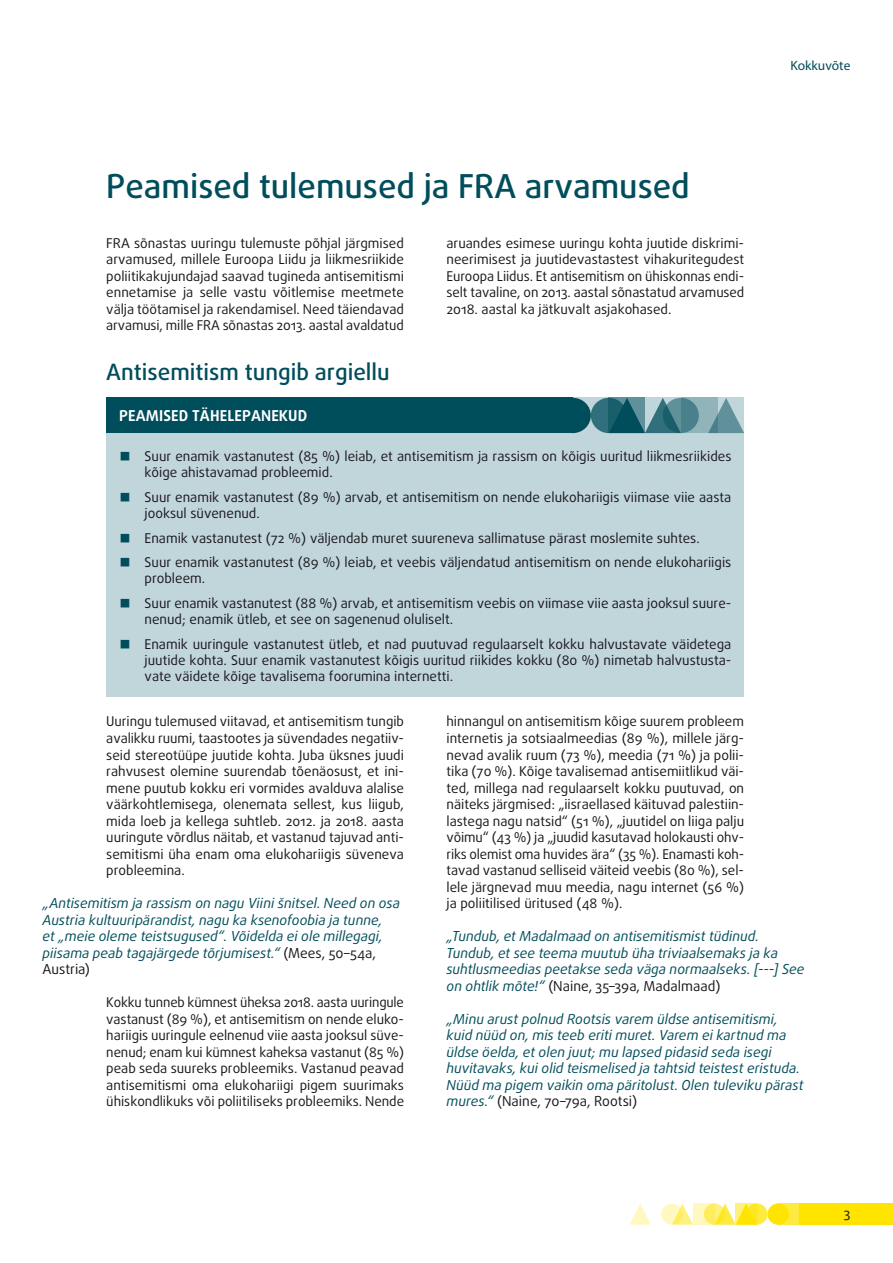
<style>
.page{position:relative;width:893px;height:1263px;background:#fff}
.page>*{position:absolute;margin:0;border:0;box-sizing:border-box;transform-origin:0 0}
.title_1{font:500 33px "Daxline Pro";color:#004d5b}
.title_2_span{font:500 22.5px "Daxline Pro";color:#004d5b}
.key_findings_title{font:700 15px "Daxline Pro";letter-spacing:.01em;color:#fff}
.quote_body{font:italic 13.8px/16.5px "Daxline Pro";color:#004d5b}
.text_body{font:13.5px/16.5px "Daxline Pro";color:#1a171c;text-align:justify}
.t1{font:13.5px "Myriad Pro";color:#004d5b}
.s1{font-family:"EC Square Sans Pro";color:#004d5b}
.s2{font-style:normal;color:#1a171c}
</style>
<div class="page">
<div style="left:746px;top:1203px;width:21px;height:22px;background:#ffea40;border-radius:50%"></div>
<div style="left:778px;top:1203px;width:21px;height:22px;background:#ffea40"></div>
<div style="left:799px;top:1203px;width:94px;height:22px;background:#ffe400"></div>
<svg style="left:675px;top:1203px;width:18px;height:22px"></svg>
<svg style="left:629px;top:1204px;width:22px;height:21px"></svg>
<div style="left:767px;top:1203px;width:22px;height:22px;background:#ffe400;border-radius:50%"></div>
<svg style="left:718px;top:1203px;width:18px;height:22px"></svg>
<svg style="left:704px;top:1203px;width:21px;height:22px"></svg>
<svg style="left:661px;top:1203px;width:21px;height:22px"></svg>
<svg style="left:736px;top:1203px;width:21px;height:22px"></svg>
<svg style="left:693px;top:1203px;width:21px;height:22px"></svg>
<div style="left:106px;top:429px;width:638px;height:64px;background:#c1d6db"></div>
<div style="left:106px;top:470px;width:638px;height:63px;background:#c1d6db"></div>
<div style="left:106px;top:511px;width:638px;height:47px;background:#c1d6db"></div>
<div style="left:106px;top:535px;width:638px;height:64px;background:#c1d6db"></div>
<div style="left:106px;top:576px;width:638px;height:64px;background:#c1d6db"></div>
<div style="left:106px;top:617px;width:638px;height:80px;background:#c1d6db"></div>
<svg style="left:591px;top:398px;width:36px;height:35px"></svg>
<div style="left:106px;top:398px;width:467px;height:35px;background:#004d5b"></div>
<svg style="left:717px;top:398px;width:27px;height:35px"></svg>
<div style="left:555px;top:398px;width:36px;height:35px;background:#004d5b;border-radius:50%"></div>
<svg style="left:645px;top:398px;width:32px;height:35px"></svg>
<svg style="left:663px;top:398px;width:36px;height:35px"></svg>
<svg style="left:609px;top:398px;width:36px;height:35px"></svg>
<svg style="left:681px;top:398px;width:36px;height:35px"></svg>
<p class="title_1" style="left:106px;top:165px;width:585px">Peamised tulemused ja FRA arvamused</p>
<p class="text_body" style="left:106px;top:235px;width:299px">FRA sõnastas uuringu tulemuste põhjal järgmised arvamused, millele Euroopa Liidu ja liikmesriikide poliitikakujundajad saavad tugineda antisemitismi ennetamise ja selle vastu võitlemise meetmete välja töötamisel ja rakendamisel. Need täiendavad arvamusi, mille FRA sõnastas 2013. aastal avaldatud</p>
<p class="text_body" style="left:446px;top:235px;width:299px">aruandes esimese uuringu kohta juutide diskrimi&shy;neerimisest ja juutidevastastest vihakuritegudest Euroopa Liidus. Et antisemitism on ühiskonnas endi&shy;selt tavaline, on 2013. aastal sõnastatud arvamused 2018. aastal ka jätkuvalt asjakohased.</p>
<p class="title_2_span" style="left:106px;top:357px;width:285px">Antisemitism tungib argiellu</p>
<p class="key_findings_title" style="left:119px;top:406px;width:190px">PEAMISED TÄHELEPANEKUD</p>
<p class="t1" style="left:790px;top:57px;width:61px">Kokkuvõte</p>
<p class="text_body" style="left:145px;top:448px;width:588px;text-indent:-26px"><span class="s1">■</span> Suur enamik vastanutest (85 %) leiab, et antisemitism ja rassism on kõigis uuritud liikmesriikides kõige ahistavamad probleemid.</p>
<p class="text_body" style="left:145px;top:489px;width:588px;text-indent:-26px"><span class="s1">■</span> Suur enamik vastanutest (89 %) arvab, et antisemitism on nende elukohariigis viimase viie aasta jooksul süvenenud.</p>
<p class="text_body" style="left:119px;top:529px;width:582px"><span class="s1">■</span> Enamik vastanutest (72 %) väljendab muret suureneva sallimatuse pärast moslemite suhtes.</p>
<p class="text_body" style="left:145px;top:554px;width:588px;text-indent:-26px"><span class="s1">■</span> Suur enamik vastanutest (89 %) leiab, et veebis väljendatud antisemitism on nende elukohariigis probleem.</p>
<p class="text_body" style="left:145px;top:595px;width:588px;text-indent:-26px"><span class="s1">■</span> Suur enamik vastanutest (88 %) arvab, et antisemitism veebis on viimase viie aasta jooksul suure&shy;nenud; enamik ütleb, et see on sagenenud oluliselt.</p>
<p class="text_body" style="left:145px;top:636px;width:588px;text-indent:-26px"><span class="s1">■</span> Enamik uuringule vastanutest ütleb, et nad puutuvad regulaarselt kokku halvustavate väidetega juutide kohta. Suur enamik vastanutest kõigis uuritud riikides kokku (80 %) nimetab halvustusta&shy;vate väidete kõige tavalisema foorumina internetti.</p>
<p class="text_body" style="left:106px;top:713px;width:299px">Uuringu tulemused viitavad, et antisemitism tungib avalikku ruumi, taastootes ja süvendades negatiiv&shy;seid stereotüüpe juutide kohta. Juba üksnes juudi rahvusest olemine suurendab tõenäosust, et ini&shy;mene puutub kokku eri vormides avalduva alalise väärkohtlemisega, olenemata sellest, kus liigub, mida loeb ja kellega suhtleb. 2012. ja 2018. aasta uuringute võrdlus näitab, et vastanud tajuvad anti&shy;semitismi üha enam oma elukohariigis süveneva probleemina.</p>
<p class="quote_body" style="left:43px;top:895px;width:359px">„Antisemitism ja rassism on nagu Viini šnitsel. Need on osa Austria kultuuripärandist, nagu ka ksenofoobia ja tunne,<br>et „meie oleme teistsugused“. Võidelda ei ole millegagi, piisama peab tagajärgede tõrjumisest.“ <span class="s2">(Mees, 50–54a, Austria)</span></p>
<p class="text_body" style="left:106px;top:994px;width:299px">Kokku tunneb kümnest üheksa 2018. aasta uuringule vastanust (89 %), et antisemitism on nende eluko&shy;hariigis uuringule eelnenud viie aasta jooksul süve&shy;nenud; enam kui kümnest kaheksa vastanut (85 %) peab seda suureks probleemiks. Vastanud peavad antisemitismi oma elukohariigi pigem suurimaks ühiskondlikuks või poliitiliseks probleemiks. Nende</p>
<p class="text_body" style="left:446px;top:713px;width:299px">hinnangul on antisemitism kõige suurem probleem internetis ja sotsiaalmeedias (89 %), millele järg&shy;nevad avalik ruum (73 %), meedia (71 %) ja polii&shy;tika (70 %). Kõige tavalisemad antisemiitlikud väi&shy;ted, millega nad regulaarselt kokku puutuvad, on näiteks järgmised: „iisraellased käituvad palestiin&shy;lastega nagu natsid“ (51 %), „juutidel on liiga palju võimu“ (43 %) ja „juudid kasutavad holokausti ohv&shy;riks olemist oma huvides ära“ (35 %). Enamasti koh&shy;tavad vastanud selliseid väiteid veebis (80 %), sel&shy;lele järgnevad muu meedia, nagu internet (56 %) ja poliitilised üritused (48 %).</p>
<p class="quote_body" style="left:446px;top:928px;width:360px">„Tundub, et Madalmaad on antisemitismist tüdinud.<br>Tundub, et see teema muutub üha triviaalsemaks ja ka suhtlusmeedias peetakse seda väga normaalseks. [---] See on ohtlik mõte!“ <span class="s2">(Naine, 35–39a, Madalmaad)</span></p>
<p class="quote_body" style="left:446px;top:1010px;width:359px">„Minu arust polnud Rootsis varem üldse antisemitismi, kuid nüüd on, mis teeb eriti muret. Varem ei kartnud ma üldse öelda, et olen juut; mu lapsed pidasid seda isegi huvitavaks, kui olid teismelised ja tahtsid teistest eristuda.<br>Nüüd ma pigem vaikin oma päritolust. Olen tuleviku pärast mures.“ <span class="s2">(Naine, 70–79a, Rootsi)</span></p>
<p class="text_body" style="left:844px;top:1205px;width:8px">3</p>
</div>
